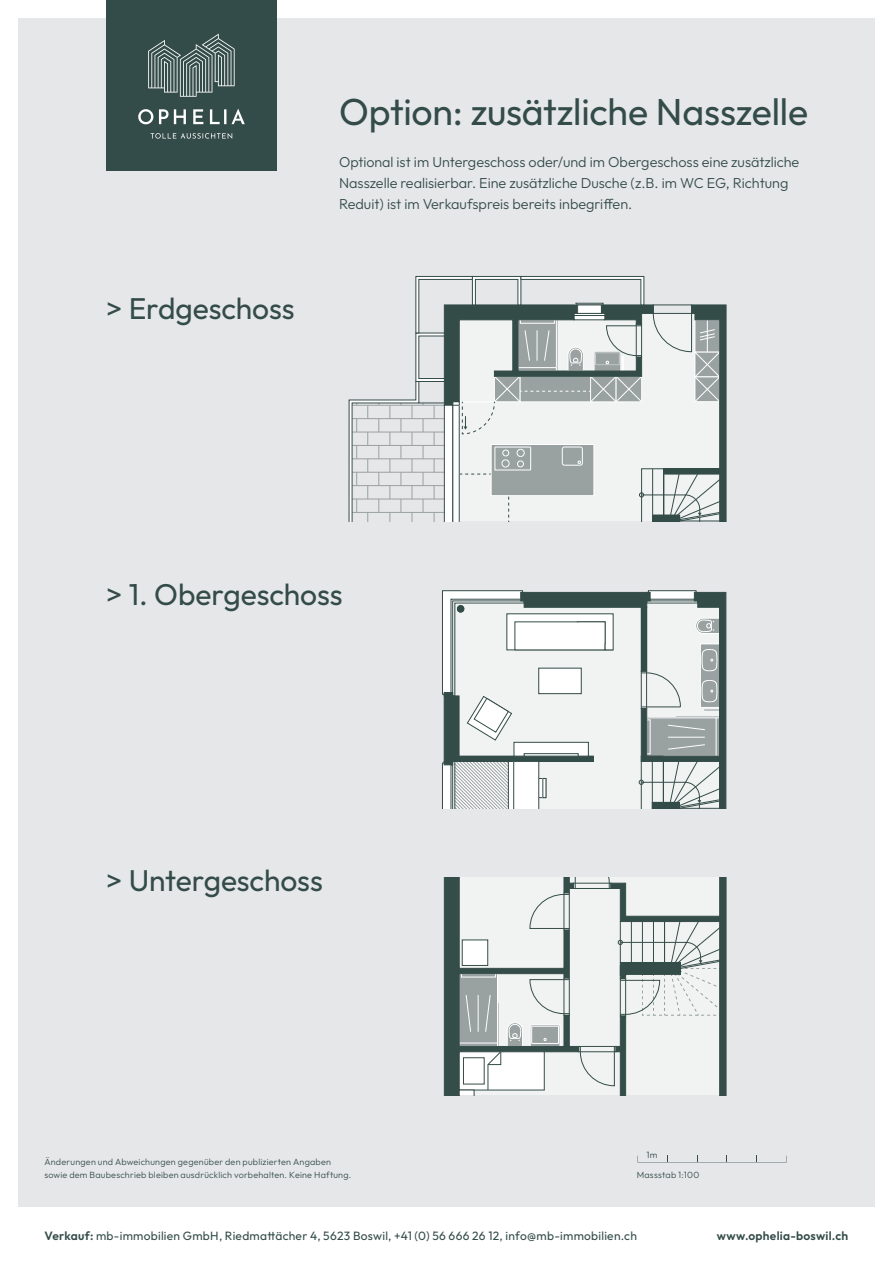
<style>
.page{position:relative;width:893px;height:1263px;background:#fff}
.page>*{position:absolute;margin:0;border:0;box-sizing:border-box;transform-origin:0 0}
.t1{font:37.5px "Outfit";letter-spacing:-.005em;color:#344c49}
.t2{font:30px "Outfit";letter-spacing:-.005em;color:#344c49}
.t3{font:300 14.4px/21px "Outfit";color:#344c49}
.t4{font:12px "Outfit";letter-spacing:.02em;color:#344c49}
.t5{font:600 12px "Outfit";letter-spacing:.02em;color:#344c49}
.t6{font:300 9px/12.9px "Outfit";letter-spacing:.025em;color:#344c49}
.s1{font-weight:600}
</style>
<div class="page">
<div style="left:18px;top:18px;width:857px;height:1189px;background:#e6e7e9"></div>
<svg style="left:637px;top:1156px;width:150px;height:6px"></svg>
<div style="left:106px;top:0;width:170px;height:170px;background:#344c49"></div>
<svg style="left:138px;top:34px;width:107px;height:105px"></svg>
<hr style="left:407px;top:552px;width:37px;height:1px;background:#9aa1a1">
<hr style="left:407px;top:579px;width:37px;height:1px;background:#9aa1a1">
<hr style="left:407px;top:606px;width:37px;height:1px;background:#9aa1a1">
<hr style="left:407px;top:767px;width:37px;height:1px;background:#9aa1a1">
<hr style="left:407px;top:793px;width:118px;height:1px;background:#9aa1a1">
<hr style="left:352px;top:539px;width:92px;height:1px;background:#9aa1a1">
<hr style="left:412px;top:566px;width:32px;height:1px;background:#9aa1a1">
<hr style="left:407px;top:753px;width:72px;height:1px;background:#9aa1a1">
<hr style="left:407px;top:780px;width:118px;height:1px;background:#9aa1a1">
<hr style="left:407px;top:807px;width:92px;height:1px;background:#9aa1a1">
<svg style="left:349px;top:276px;width:377px;height:246px"></svg>
<svg style="left:442px;top:590px;width:284px;height:219px"></svg>
<svg style="left:444px;top:877px;width:282px;height:218px"></svg>
<div style="left:462px;top:940px;width:26px;height:25px;background:#fff"></div>
<div style="left:462px;top:940px;width:26px;height:26px;border:1px solid #354d48"></div>
<h2 class="t2" style="left:106px;top:289px;width:190px">&gt; Erdgeschoss</h2>
<h1 class="t1" style="left:339px;top:88px;width:471px">Option: zusätzliche Nasszelle</h1>
<p class="t3" style="left:339px;top:151px;width:462px">Optional ist im Untergeschoss oder/und im Obergeschoss eine zusätzliche<br>Nasszelle realisierbar. Eine zusätzliche Dusche (z.B. im WC EG, Richtung<br>Reduit) ist im Verkaufspreis bereits inbegriffen.</p>
<h2 class="t2" style="left:106px;top:575px;width:238px">&gt; 1. Obergeschoss</h2>
<h2 class="t2" style="left:106px;top:861px;width:218px">&gt; Untergeschoss</h2>
<p class="t6" style="left:44px;top:1156px;width:308px">Änderungen und Abweichungen gegenüber den publizierten Angaben sowie dem Baubeschrieb bleiben ausdrücklich vorbehalten. Keine Haftung.</p>
<p class="t6" style="left:647px;top:1148px;width:12px">1m</p>
<p class="t6" style="left:637px;top:1169px;width:64px">Massstab 1:100</p>
<p class="t4" style="left:44px;top:1228px;width:594px"><span class="s1">Verkauf:</span> mb-immobilien GmbH, Riedmattächer 4, 5623 Boswil, +41 (0) 56 666 26 12, info@mb-immobilien.ch</p>
<p class="t5" style="left:717px;top:1228px;width:133px">www.ophelia-boswil.ch</p>
</div>
